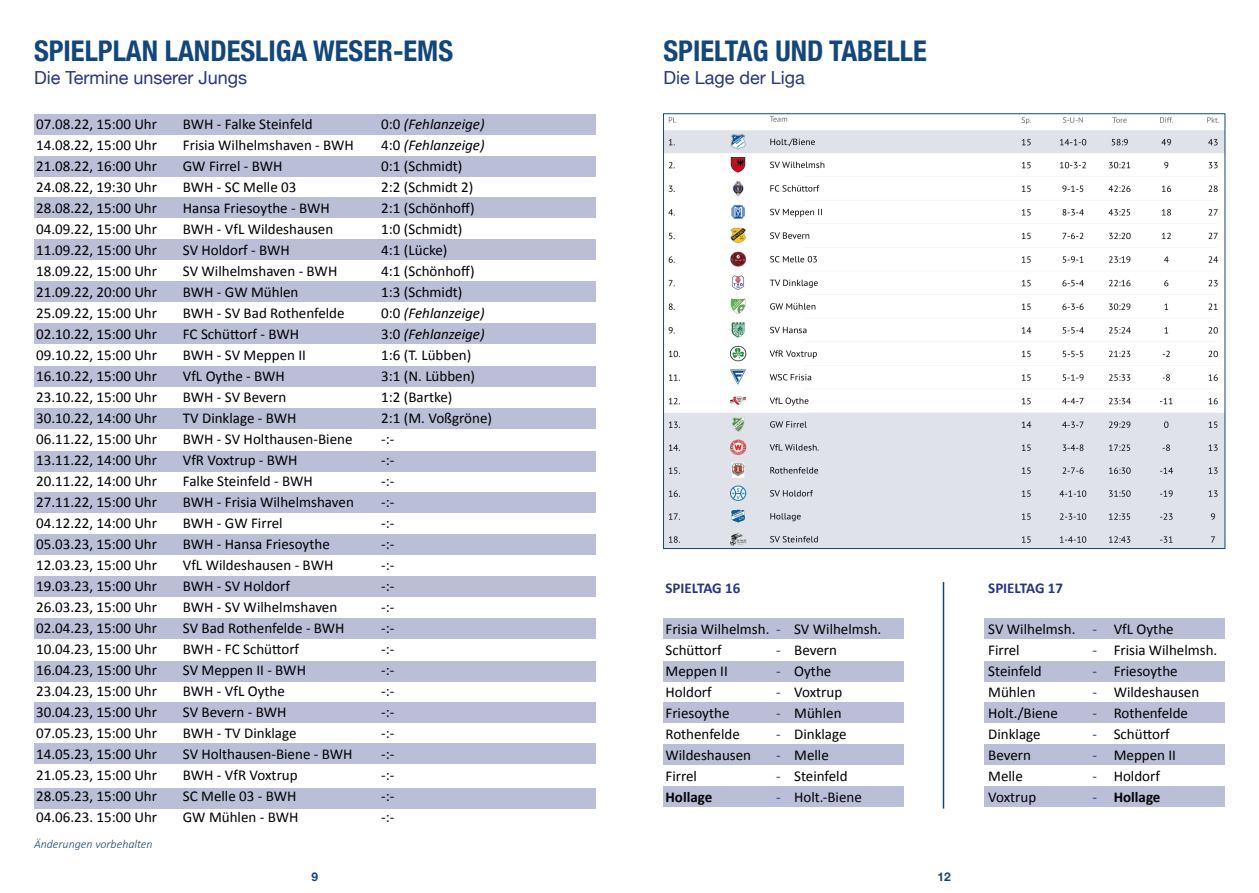
<style>
.page{position:relative;width:1259px;height:893px;background:#fff}
.page>*{position:absolute;margin:0;border:0;box-sizing:border-box;transform-origin:0 0}
.t1{font:700 condensed 28.5px "Helvetica Neue";color:#13477c}
.t2{font:18px "Helvetica Neue";color:#283583}
.t3{font:15px/21px "Calibri";color:#000}
.t4{font:700 15px "Calibri";color:#283583}
.t5{font:15px/21px "Calibri";color:#283583;text-align:justify}
.t6{font:700 15px "Calibri";color:#000}
.t7{font:italic 300 12px "Calibri";color:#13477c}
.t8{font:700 12px "Helvetica Neue";color:#16477c}
.s1{font-style:italic}
.s2{color:#283583}
</style>
<div class="page">
<div style="left:663px;top:786px;width:241px;height:21px;background:#babed7"></div>
<div style="left:984px;top:786px;width:240px;height:21px;background:#babed7"></div>
<div style="left:984px;top:618px;width:240px;height:21px;background:#babed7"></div>
<div style="left:984px;top:661px;width:240px;height:20px;background:#babed7"></div>
<div style="left:984px;top:702px;width:240px;height:21px;background:#babed7"></div>
<div style="left:984px;top:744px;width:240px;height:21px;background:#babed7"></div>
<div style="left:663px;top:618px;width:241px;height:21px;background:#babed7"></div>
<div style="left:663px;top:744px;width:241px;height:21px;background:#babed7"></div>
<div style="left:663px;top:702px;width:241px;height:21px;background:#babed7"></div>
<div style="left:34px;top:114px;width:561px;height:21px;background:#babed7"></div>
<div style="left:34px;top:156px;width:561px;height:20px;background:#babed7"></div>
<div style="left:34px;top:198px;width:561px;height:20px;background:#babed7"></div>
<div style="left:34px;top:239px;width:561px;height:21px;background:#babed7"></div>
<div style="left:34px;top:281px;width:561px;height:21px;background:#babed7"></div>
<div style="left:34px;top:323px;width:561px;height:21px;background:#babed7"></div>
<div style="left:34px;top:366px;width:561px;height:21px;background:#babed7"></div>
<div style="left:34px;top:408px;width:561px;height:21px;background:#babed7"></div>
<div style="left:34px;top:451px;width:561px;height:21px;background:#babed7"></div>
<div style="left:34px;top:492px;width:561px;height:21px;background:#babed7"></div>
<div style="left:34px;top:534px;width:561px;height:20px;background:#babed7"></div>
<div style="left:34px;top:576px;width:561px;height:21px;background:#babed7"></div>
<div style="left:34px;top:618px;width:561px;height:21px;background:#babed7"></div>
<div style="left:34px;top:661px;width:561px;height:21px;background:#babed7"></div>
<div style="left:34px;top:702px;width:561px;height:21px;background:#babed7"></div>
<div style="left:34px;top:743px;width:561px;height:21px;background:#babed7"></div>
<div style="left:34px;top:788px;width:561px;height:21px;background:#babed7"></div>
<img style="left:665px;top:116px;width:558px;height:431px">
<div style="left:663px;top:661px;width:241px;height:20px;background:#babed7"></div>
<hr style="left:942px;top:582px;width:2px;height:227px;background:#13477c">
<h1 class="t1" style="left:34px;top:28px;width:421px">SPIELPLAN LANDESLIGA WESER-EMS</h1>
<p class="t2" style="left:34px;top:65px;width:215px">Die Termine unserer Jungs</p>
<p class="t3" style="left:36px;top:113px;width:122px;text-align:justify">07.08.22, 15:00 Uhr 14.08.22, 15:00 Uhr 21.08.22, 16:00 Uhr 24.08.22, 19:30 Uhr 28.08.22, 15:00 Uhr 04.09.22, 15:00 Uhr 11.09.22, 15:00 Uhr 18.09.22, 15:00 Uhr 21.09.22, 20:00 Uhr 25.09.22, 15:00 Uhr 02.10.22, 15:00 Uhr 09.10.22, 15:00 Uhr 16.10.22, 15:00 Uhr 23.10.22, 15:00 Uhr 30.10.22, 14:00 Uhr 06.11.22, 15:00 Uhr 13.11.22, 14:00 Uhr 20.11.22, 14:00 Uhr 27.11.22, 15:00 Uhr 04.12.22, 14:00 Uhr 05.03.23, 15:00 Uhr 12.03.23, 15:00 Uhr 19.03.23, 15:00 Uhr 26.03.23, 15:00 Uhr 02.04.23, 15:00 Uhr 10.04.23, 15:00 Uhr 16.04.23, 15:00 Uhr 23.04.23, 15:00 Uhr 30.04.23, 15:00 Uhr 07.05.23, 15:00 Uhr 14.05.23, 15:00 Uhr 21.05.23, 15:00 Uhr 28.05.23, 15:00 Uhr 04.06.23. 15:00 Uhr</p>
<p class="t3" style="left:183px;top:113px;width:172px">BWH - Falke Steinfeld<br>Frisia Wilhelmshaven - BWH<br>GW Firrel - BWH<br>BWH - SC Melle 03<br>Hansa Friesoythe - BWH<br>BWH - VfL Wildeshausen<br>SV Holdorf - BWH<br>SV Wilhelmshaven - BWH<br>BWH - GW Mühlen<br>BWH - SV Bad Rothenfelde<br>FC Schüttorf - BWH<br>BWH - SV Meppen II<br>VfL Oythe - BWH<br>BWH - SV Bevern<br>TV Dinklage - BWH<br>BWH - SV Holthausen-Biene<br>VfR Voxtrup - BWH<br>Falke Steinfeld - BWH<br>BWH - Frisia Wilhelmshaven<br>BWH - GW Firrel<br>BWH - Hansa Friesoythe<br>VfL Wildeshausen - BWH<br>BWH - SV Holdorf<br>BWH - SV Wilhelmshaven<br>SV Bad Rothenfelde - BWH<br>BWH - FC Schüttorf<br>SV Meppen II - BWH<br>BWH - VfL Oythe<br>SV Bevern - BWH<br>BWH - TV Dinklage<br>SV Holthausen-Biene - BWH<br>BWH - VfR Voxtrup<br>SC Melle 03 - BWH<br>GW Mühlen - BWH</p>
<p class="t3" style="left:381px;top:113px;width:112px">0:0 <span class="s1">(Fehlanzeige)<br></span>4:0 <span class="s1">(Fehlanzeige)<br></span>0:1 (Schmidt)<br>2:2 (Schmidt 2)<br>2:1 (Schönhoff)<br>1:0 (Schmidt)<br>4:1 (Lücke)<br>4:1 (Schönhoff)<br>1:3 (Schmidt)<br>0:0 <span class="s1">(Fehlanzeige)<br></span>3:0 <span class="s1">(Fehlanzeige)<br></span>1:6 (T. Lübben)<br>3:1 (N. Lübben)<br>1:2 (Bartke)<br>2:1 (M. Voßgröne) -:-<br>-:-<br>-:-<br>-:-<br>-:-<br>-:-<br>-:-<br>-:-<br>-:-<br>-:-<br>-:-<br>-:-<br>-:-<br>-:-<br>-:-<br>-:-<br>-:-<br>-:-<br>-:-</p>
<p class="t7" style="left:34px;top:837px;width:120px">Änderungen vorbehalten</p>
<h1 class="t1" style="left:663px;top:28px;width:265px">SPIELTAG UND TABELLE</h1>
<p class="t2" style="left:663px;top:65px;width:143px">Die Lage der Liga</p>
<p class="t4" style="left:665px;top:578px;width:76px">SPIELTAG 16</p>
<p class="t3" style="left:665px;top:618px;width:117px">Frisia Wilhelmsh. <span class="s2">-<br></span>Schüttorf<br>Meppen II<br>Holdorf<br>Friesoythe<br>Rothenfelde<br>Wildeshausen<br>Firrel</p>
<p class="t6" style="left:665px;top:786px;width:48px">Hollage</p>
<p class="t5" style="left:776px;top:639px;width:6px">- - - - - - - -</p>
<p class="t3" style="left:794px;top:618px;width:89px">SV Wilhelmsh.<br>Bevern<br>Oythe<br>Voxtrup<br>Mühlen<br>Dinklage<br>Melle<br>Steinfeld<br>Holt.-Biene</p>
<p class="t8" style="left:311px;top:867px;width:8px">9</p>
<p class="t8" style="left:937px;top:867px;width:15px">12</p>
<p class="t4" style="left:988px;top:578px;width:76px">SPIELTAG 17</p>
<p class="t3" style="left:988px;top:618px;width:89px">SV Wilhelmsh.<br>Firrel<br>Steinfeld<br>Mühlen<br>Holt./Biene<br>Dinklage<br>Bevern<br>Melle<br>Voxtrup</p>
<p class="t5" style="left:1092px;top:618px;width:6px">- - - - - - - - -</p>
<p class="t3" style="left:1113px;top:618px;width:105px">VfL Oythe<br>Frisia Wilhelmsh.<br>Friesoythe<br>Wildeshausen<br>Rothenfelde<br>Schüttorf<br>Meppen II<br>Holdorf</p>
<p class="t6" style="left:1113px;top:786px;width:48px">Hollage</p>
</div>
